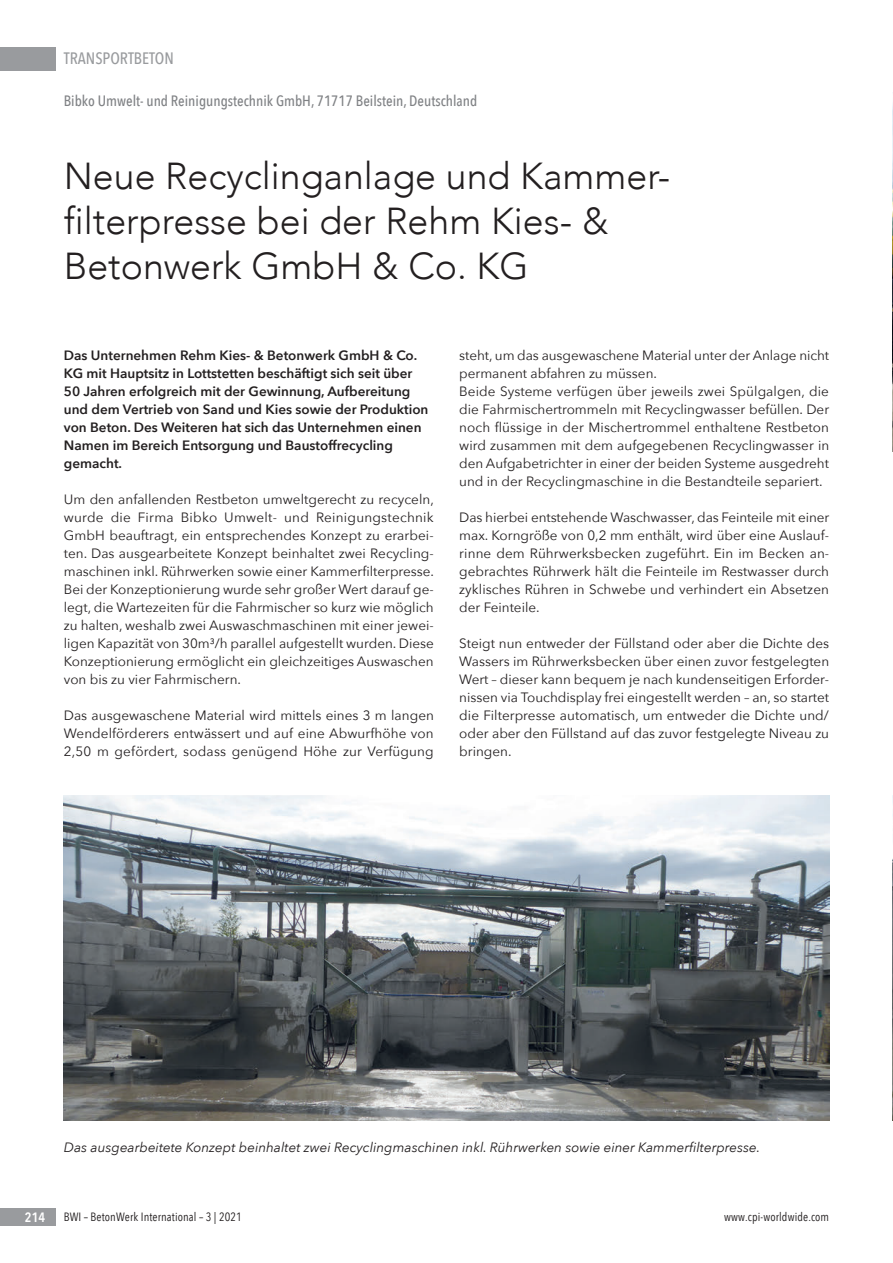
<style>
.page{position:relative;width:893px;height:1263px;background:#fff}
.page>*{position:absolute;margin:0;border:0;box-sizing:border-box;transform-origin:0 0}
.t1{font:300 37.5px/45px "Avenir";color:#231f20}
.t2{font:500 16.5px "Avenir Next Condensed";color:#999b9e}
.t3{font:500 15px "Avenir Next Condensed";color:#808285}
.t4{font:13.5px/18px "Avenir Next";color:#231f20;text-align:justify}
.t5{font:600 13.5px/18px "Avenir Next";color:#231f20}
.t6{font:italic 13.5px "Avenir Next";color:#231f20}
.t7{font:600 13.5px "Avenir Next Condensed";color:#fff}
.t8{font:12px "Avenir Next Condensed";letter-spacing:.01em;color:#231f20}
</style>
<div class="page">
<div style="left:0;top:47px;width:55px;height:23px;background:#999b9e"></div>
<div style="left:0;top:1208px;width:55px;height:18px;background:#999b9e"></div>
<img style="left:64px;top:795px;width:765px;height:326px">
<img style="left:892px;top:795px;width:1px;height:326px">
<img style="left:892px;top:103px;width:1px;height:349px">
<p class="t2" style="left:64px;top:48px;width:112px">TRANSPORTBETON</p>
<p class="t3" style="left:64px;top:91px;width:415px">Bibko Umwelt- und Reinigungstechnik GmbH, 71717 Beilstein, Deutschland</p>
<h1 class="t1" style="left:64px;top:154px;width:608px">Neue Recyclinganlage und Kammer&shy;filterpresse bei der Rehm Kies- &amp;<br>Betonwerk GmbH &amp; Co. KG</h1>
<p class="t5" style="left:64px;top:347px;width:366px">Das Unternehmen Rehm Kies- &amp; Betonwerk GmbH &amp; Co.<br>KG mit Hauptsitz in Lottstetten beschäftigt sich seit über 50 Jahren erfolgreich mit der Gewinnung, Aufbereitung und dem Vertrieb von Sand und Kies sowie der Produktion von Beton. Des Weiteren hat sich das Unternehmen einen Namen im Bereich Entsorgung und Baustoffrecycling gemacht.</p>
<p class="t4" style="left:64px;top:491px;width:372px">Um den anfallenden Restbeton umweltgerecht zu recyceln, wurde die Firma Bibko Umwelt- und Reinigungstechnik GmbH beauftragt, ein entsprechendes Konzept zu erarbei&shy;ten. Das ausgearbeitete Konzept beinhaltet zwei Recycling&shy;maschinen inkl. Rührwerken sowie einer Kammerfilterpresse.<br>Bei der Konzeptionierung wurde sehr großer Wert darauf ge&shy;legt, die Wartezeiten für die Fahrmischer so kurz wie möglich zu halten, weshalb zwei Auswaschmaschinen mit einer jewei&shy;ligen Kapazität von 30m³/h parallel aufgestellt wurden. Diese Konzeptionierung ermöglicht ein gleichzeitiges Auswaschen von bis zu vier Fahrmischern.</p>
<p class="t4" style="left:64px;top:707px;width:372px">Das ausgewaschene Material wird mittels eines 3 m langen Wendelförderers entwässert und auf eine Abwurfhöhe von 2,50 m gefördert, sodass genügend Höhe zur Verfügung</p>
<p class="t4" style="left:459px;top:347px;width:372px;text-align:left">steht, um das ausgewaschene Material unter der Anlage nicht permanent abfahren zu müssen.<br>Beide Systeme verfügen über jeweils zwei Spülgalgen, die die Fahrmischertrommeln mit Recyclingwasser befüllen. Der noch flüssige in der Mischertrommel enthaltene Restbeton wird zusammen mit dem aufgegebenen Recyclingwasser in den Aufgabetrichter in einer der beiden Systeme ausgedreht und in der Recyclingmaschine in die Bestandteile separiert.</p>
<p class="t4" style="left:459px;top:509px;width:372px">Das hierbei entstehende Waschwasser, das Feinteile mit einer max. Korngröße von 0,2 mm enthält, wird über eine Auslauf&shy;rinne dem Rührwerksbecken zugeführt. Ein im Becken an&shy;gebrachtes Rührwerk hält die Feinteile im Restwasser durch zyklisches Rühren in Schwebe und verhindert ein Absetzen der Feinteile.</p>
<p class="t4" style="left:459px;top:635px;width:371px">Steigt nun entweder der Füllstand oder aber die Dichte des Wassers im Rührwerksbecken über einen zuvor festgelegten Wert – dieser kann bequem je nach kundenseitigen Erforder&shy;nissen via Touchdisplay frei eingestellt werden – an, so startet die Filterpresse automatisch, um entweder die Dichte und/ oder aber den Füllstand auf das zuvor festgelegte Niveau zu bringen.</p>
<p class="t6" style="left:64px;top:1139px;width:698px">Das ausgearbeitete Konzept beinhaltet zwei Recyclingmaschinen inkl. Rührwerken sowie einer Kammerfilterpresse.</p>
<p class="t7" style="left:25px;top:1208px;width:22px">214</p>
<p class="t8" style="left:64px;top:1209px;width:180px">BWI – BetonWerk International – 3 | 2021</p>
<p class="t8" style="left:724px;top:1209px;width:107px">www.cpi-worldwide.com</p>
</div>
